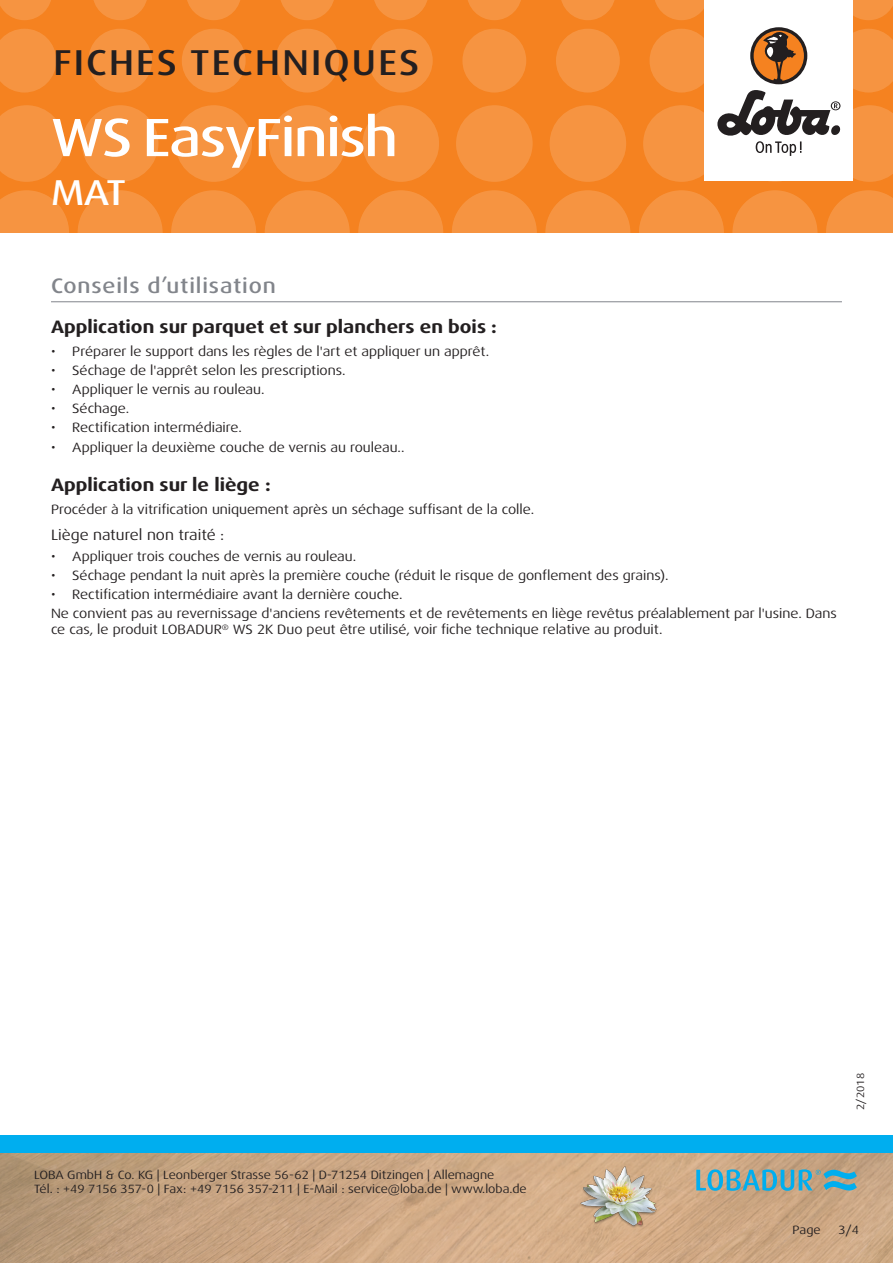
<style>
.page{position:relative;width:893px;height:1263px;background:#fff}
.page>*{position:absolute;margin:0;border:0;box-sizing:border-box;transform-origin:0 0}
.t1{font:500 expanded 54px "Dax Pro";letter-spacing:-.025em;color:#fff}
.t2{font:500 expanded 36px "Dax Pro";letter-spacing:.06em;color:#231f20}
.t3{font:500 expanded 36px "Dax Pro";color:#fff}
.Titel_grau{font:500 expanded 21px "Dax Pro";letter-spacing:.04em;color:#82858b}
.t4{font:700 expanded 18px "Dax Pro";color:#231f20}
.t5{font:expanded 15px "Dax Pro";color:#231f20}
.Text{font:expanded 13.5px/16.2px "Dax Pro";color:#231f20}
.t6{font:expanded 12px/14.4px "Dax Pro";color:#231f20}
.t7{font:expanded 10.5px "Dax Pro";color:#231f20}
</style>
<div class="page">
<div style="left:0;top:0;width:893px;height:233px;background:#f58220"></div>
<svg style="left:0;top:190px;width:69px;height:43px"></svg>
<svg style="left:78px;top:190px;width:85px;height:85px;fill:#f69441"></svg>
<svg style="left:171px;top:190px;width:85px;height:85px;fill:#f69441"></svg>
<svg style="left:265px;top:190px;width:85px;height:85px;fill:#f69441"></svg>
<svg style="left:358px;top:190px;width:85px;height:85px;fill:#f69441"></svg>
<svg style="left:545px;top:190px;width:85px;height:85px;fill:#f69441"></svg>
<svg style="left:452px;top:190px;width:85px;height:85px;fill:#f69441"></svg>
<svg style="left:732px;top:190px;width:85px;height:85px;fill:#f69441"></svg>
<svg style="left:639px;top:190px;width:85px;height:85px;fill:#f69441"></svg>
<svg style="left:826px;top:190px;width:67px;height:43px"></svg>
<svg style="left:0;top:105px;width:65px;height:77px"></svg>
<svg style="left:82px;top:105px;width:76px;height:77px"></svg>
<svg style="left:175px;top:105px;width:77px;height:77px"></svg>
<svg style="left:269px;top:105px;width:76px;height:77px"></svg>
<svg style="left:456px;top:105px;width:77px;height:77px"></svg>
<svg style="left:362px;top:105px;width:77px;height:77px"></svg>
<svg style="left:550px;top:105px;width:76px;height:77px"></svg>
<svg style="left:0;top:29px;width:56px;height:63px"></svg>
<svg style="left:182px;top:29px;width:64px;height:63px"></svg>
<svg style="left:88px;top:29px;width:64px;height:63px"></svg>
<svg style="left:275px;top:29px;width:64px;height:63px"></svg>
<svg style="left:462px;top:29px;width:64px;height:63px"></svg>
<svg style="left:369px;top:29px;width:64px;height:63px"></svg>
<svg style="left:556px;top:29px;width:64px;height:63px"></svg>
<svg style="left:0;top:0;width:51px;height:20px"></svg>
<svg style="left:187px;top:0;width:53px;height:20px"></svg>
<svg style="left:468px;top:0;width:53px;height:20px"></svg>
<svg style="left:655px;top:0;width:49px;height:20px"></svg>
<svg style="left:93px;top:0;width:54px;height:20px"></svg>
<svg style="left:374px;top:0;width:54px;height:20px"></svg>
<svg style="left:281px;top:0;width:53px;height:20px"></svg>
<svg style="left:561px;top:0;width:54px;height:20px"></svg>
<svg style="left:853px;top:0;width:40px;height:20px"></svg>
<img style="left:0;top:1152px;width:893px;height:111px">
<div style="left:0;top:1135px;width:893px;height:17px;background:#00aeef"></div>
<div style="left:704px;top:0;width:149px;height:181px;background:#fff"></div>
<svg style="left:643px;top:28px;width:250px;height:154px"></svg>
<img style="left:578px;top:1161px;width:82px;height:81px">
<svg style="left:696px;top:1169px;width:161px;height:22px;background:#74a7ae"></svg>
<hr style="left:51px;top:301px;width:791px;height:1px;background:#82858b">
<h2 class="t2" style="left:53px;top:40px;width:367px">FICHES TECHNIQUES</h2>
<p class="t1" style="left:51px;top:103px;width:348px">WS EasyFinish</p>
<h2 class="t3" style="left:51px;top:169px;width:76px">MAT</h2>
<p class="Titel_grau" style="left:51px;top:272px;width:226px">Conseils d’utilisation</p>
<p class="t4" style="left:51px;top:315px;width:447px">Application sur parquet et sur planchers en bois :</p>
<p class="Text" style="left:51px;top:343px;width:440px">• Préparer le support dans les règles de l'art et appliquer un apprêt.</p>
<p class="Text" style="left:51px;top:362px;width:296px">• Séchage de l'apprêt selon les prescriptions.</p>
<p class="Text" style="left:51px;top:381px;width:215px">• Appliquer le vernis au rouleau.</p>
<p class="Text" style="left:51px;top:400px;width:80px">• Séchage.</p>
<p class="Text" style="left:51px;top:420px;width:193px">• Rectification intermédiaire.</p>
<p class="Text" style="left:51px;top:439px;width:355px">• Appliquer la deuxième couche de vernis au rouleau..</p>
<p class="t4" style="left:51px;top:473px;width:221px">Application sur le liège :</p>
<p class="Text" style="left:51px;top:501px;width:485px">Procéder à la vitrification uniquement après un séchage suffisant de la colle.</p>
<p class="t5" style="left:51px;top:525px;width:175px">Liège naturel non traité :</p>
<p class="Text" style="left:51px;top:548px;width:307px">• Appliquer trois couches de vernis au rouleau.</p>
<p class="Text" style="left:51px;top:567px;width:619px">• Séchage pendant la nuit après la première couche (réduit le risque de gonflement des grains).</p>
<p class="Text" style="left:51px;top:586px;width:353px">• Rectification intermédiaire avant la dernière couche.</p>
<p class="Text" style="left:51px;top:605px;width:787px">Ne convient pas au revernissage d'anciens revêtements et de revêtements en liège revêtus préalablement par l'usine. Dans ce cas, le produit LOBADUR<sup>®</sup> WS 2K Duo peut être utilisé, voir fiche technique relative au produit.</p>
<p class="t6" style="left:34px;top:1167px;width:494px">LOBA GmbH &amp; Co. KG | Leonberger Strasse 56-62 | D-71254 Ditzingen | Allemagne<br>Tél. : +49 7156 357-0 | Fax: +49 7156 357-211 | E-Mail : service@loba.de | www.loba.de</p>
<p class="t7" style="left:854px;top:1110px;width:38px;rotate:-90deg">2/2018</p>
<p class="t6" style="left:793px;top:1223px;width:30px">Page</p>
<p class="t6" style="left:838px;top:1223px;width:22px">3/4</p>
</div>
